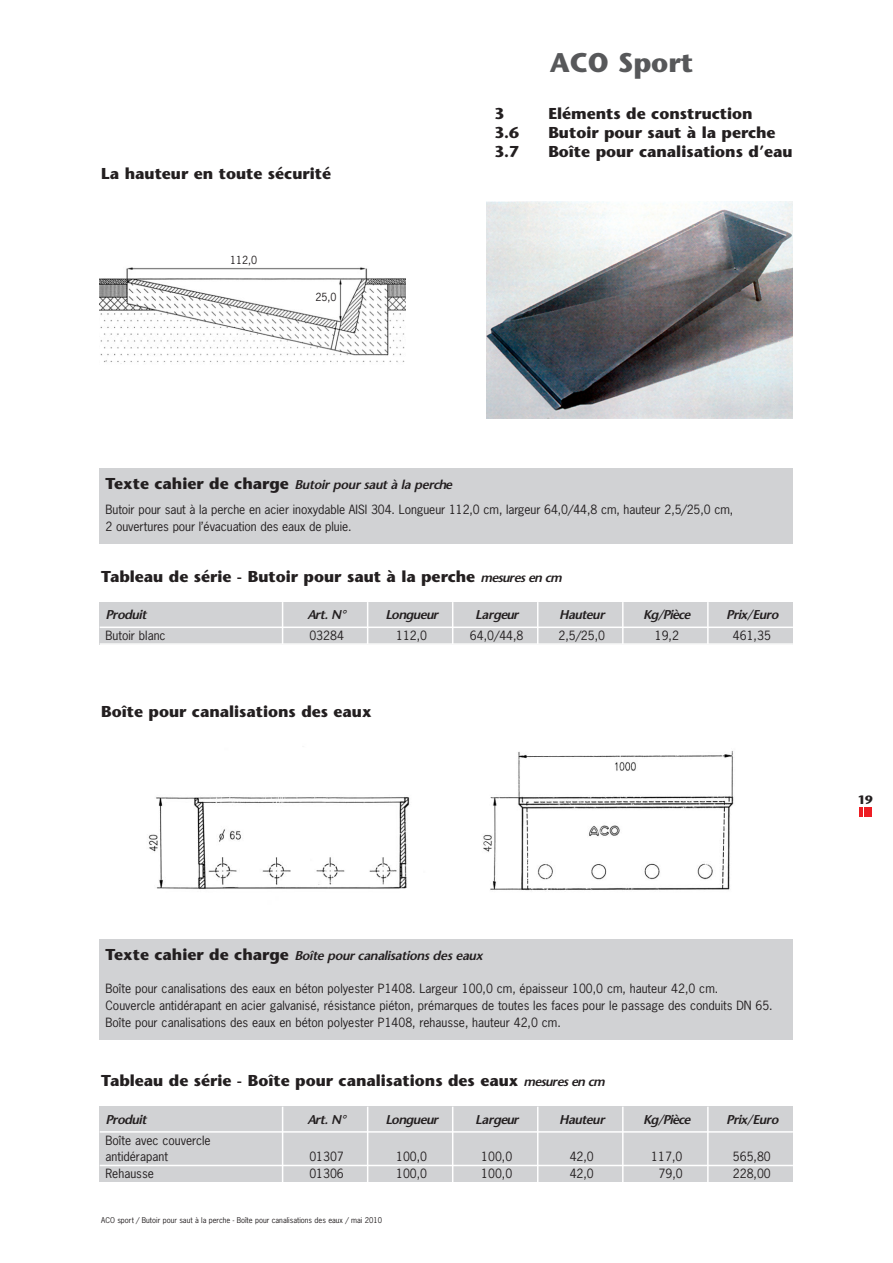
<style>
.page{position:relative;width:893px;height:1263px;background:#fff}
.page>*{position:absolute;margin:0;border:0;box-sizing:border-box;transform-origin:0 0}
.t1{font:700 27px "Stone Sans";color:#57585a}
.t2{font:700 15.75px "Stone Sans";color:#231f20}
.t3{font:italic 600 12.75px "Stone Sans";color:#231f20}
.t4{font:12px/16.8px "News Gothic";color:#231f20}
.t5{font:700 12px "Stone Sans";color:#231f20}
.t6{font:10.5px "News Gothic";color:#231f20}
.t7{font:7.5px "News Gothic";color:#231f20}
.s1{font-weight:700;font-style:normal;font-size:15.75px}
.s2{font-weight:600;font-style:italic;font-size:12.75px}
</style>
<div class="page">
<img style="left:100px;top:267px;width:306px;height:97px">
<div style="left:100px;top:602px;width:693px;height:42px;background:#d1d2d4"></div>
<hr style="left:707px;top:602px;width:1px;height:42px;background:#fff">
<hr style="left:622px;top:602px;width:1px;height:42px;background:#fff">
<hr style="left:537px;top:602px;width:1px;height:42px;background:#fff">
<hr style="left:452px;top:602px;width:1px;height:42px;background:#fff">
<hr style="left:367px;top:602px;width:1px;height:42px;background:#fff">
<hr style="left:282px;top:602px;width:1px;height:42px;background:#fff">
<hr style="left:100px;top:627px;width:693px;height:1px;background:#fff">
<hr style="left:100px;top:643px;width:693px;height:2px;background:#fff">
<img style="left:487px;top:201px;width:306px;height:217px">
<div style="left:100px;top:468px;width:693px;height:76px;background:#d1d2d4"></div>
<div style="left:100px;top:1107px;width:693px;height:75px;background:#d1d2d4"></div>
<hr style="left:707px;top:1107px;width:1px;height:75px;background:#fff">
<hr style="left:622px;top:1107px;width:1px;height:75px;background:#fff">
<hr style="left:537px;top:1107px;width:1px;height:75px;background:#fff">
<hr style="left:452px;top:1107px;width:1px;height:75px;background:#fff">
<hr style="left:367px;top:1107px;width:1px;height:75px;background:#fff">
<hr style="left:282px;top:1107px;width:1px;height:75px;background:#fff">
<hr style="left:100px;top:1131px;width:693px;height:2px;background:#fff">
<hr style="left:100px;top:1165px;width:693px;height:1px;background:#fff">
<img style="left:148px;top:751px;width:586px;height:140px">
<div style="left:100px;top:939px;width:693px;height:101px;background:#d1d2d4"></div>
<svg style="left:859px;top:808px;width:13px;height:9px"></svg>
<h2 class="t2" style="left:101px;top:164px;width:231px">La hauteur en toute sécurité</h2>
<p class="t6" style="left:230px;top:253px;width:29px">112,0</p>
<p class="t6" style="left:315px;top:290px;width:23px">25,0</p>
<h1 class="t1" style="left:550px;top:46px;width:145px">ACO Sport</h1>
<h2 class="t2" style="left:494px;top:104px;width:11px">3</h2>
<h2 class="t2" style="left:548px;top:104px;width:206px">Eléments de construction</h2>
<h2 class="t2" style="left:494px;top:123px;width:26px">3.6</h2>
<h2 class="t2" style="left:548px;top:123px;width:229px">Butoir pour saut à la perche</h2>
<h2 class="t2" style="left:494px;top:142px;width:26px">3.7</h2>
<h2 class="t2" style="left:548px;top:142px;width:246px">Boîte pour canalisations d’eau</h2>
<p class="t3" style="left:105px;top:477px;width:351px"><span class="s1">Te x t e c a h i e r d e c h a r g e</span> Butoirpoursautàlaperche</p>
<p class="t4" style="left:105px;top:501px;width:629px">Butoir pour saut à la perche en acier inoxydable AISI 304. Longueur 112,0 cm, largeur 64,0/44,8 cm, hauteur 2,5/25,0 cm,<br>2 ouvertures pour l’évacuation des eaux de pluie.</p>
<h2 class="t2" style="left:101px;top:566px;width:465px">Tableau de série - Butoir pour saut à la perche <span class="s2">mesuresencm</span></h2>
<p class="t3" style="left:105px;top:607px;width:46px">Produit</p>
<p class="t3" style="left:307px;top:607px;width:43px">Art.N°</p>
<p class="t3" style="left:385px;top:607px;width:57px">Longueur</p>
<p class="t3" style="left:475px;top:607px;width:48px">Largeur</p>
<p class="t3" style="left:559px;top:607px;width:50px">Hauteur</p>
<p class="t3" style="left:643px;top:607px;width:52px">Kg/Pièce</p>
<p class="t3" style="left:726px;top:607px;width:57px">Prix/Euro</p>
<p class="t4" style="left:105px;top:627px;width:62px">Butoir blanc</p>
<p class="t4" style="left:309px;top:627px;width:36px">03284</p>
<p class="t4" style="left:396px;top:627px;width:33px">112,0</p>
<p class="t4" style="left:470px;top:627px;width:55px">64,0/44,8</p>
<p class="t4" style="left:558px;top:627px;width:48px">2,5/25,0</p>
<p class="t4" style="left:655px;top:627px;width:26px">19,2</p>
<p class="t4" style="left:733px;top:627px;width:40px">461,35</p>
<h2 class="t2" style="left:101px;top:701px;width:272px">Boîte pour canalisations des eaux</h2>
<p class="t3" style="left:105px;top:947px;width:382px"><span class="s1">Te x t e c a h i e r d e c h a r g e</span> Boîtepourcanalisationsdeseaux</p>
<p class="t4" style="left:105px;top:980px;width:669px">Boîte pour canalisations des eaux en béton polyester P1408. Largeur 100,0 cm, épaisseur 100,0 cm, hauteur 42,0 cm.<br>Couvercle antidérapant en acier galvanisé, résistance piéton, prémarques de toutes les faces pour le passage des conduits DN 65.<br>Boîte pour canalisations des eaux en béton polyester P1408, rehausse, hauteur 42,0 cm.</p>
<h2 class="t2" style="left:101px;top:1071px;width:508px">Tableau de série - Boîte pour canalisations des eaux <span class="s2">mesuresencm</span></h2>
<p class="t3" style="left:105px;top:1111px;width:46px">Produit</p>
<p class="t3" style="left:307px;top:1111px;width:43px">Art.N°</p>
<p class="t3" style="left:385px;top:1111px;width:57px">Longueur</p>
<p class="t3" style="left:475px;top:1111px;width:48px">Largeur</p>
<p class="t3" style="left:559px;top:1111px;width:50px">Hauteur</p>
<p class="t3" style="left:643px;top:1111px;width:52px">Kg/Pièce</p>
<p class="t3" style="left:726px;top:1111px;width:57px">Prix/Euro</p>
<p class="t4" style="left:105px;top:1132px;width:107px">Boîte avec couvercle antidérapant</p>
<p class="t4" style="left:309px;top:1148px;width:36px">01307</p>
<p class="t4" style="left:396px;top:1148px;width:33px">100,0</p>
<p class="t4" style="left:481px;top:1148px;width:33px">100,0</p>
<p class="t4" style="left:570px;top:1148px;width:26px">42,0</p>
<p class="t4" style="left:651px;top:1148px;width:33px">117,0</p>
<p class="t4" style="left:733px;top:1148px;width:40px">565,80</p>
<p class="t4" style="left:105px;top:1165px;width:50px">Rehausse</p>
<p class="t4" style="left:309px;top:1165px;width:36px">01306</p>
<p class="t4" style="left:396px;top:1165px;width:33px">100,0</p>
<p class="t4" style="left:481px;top:1165px;width:33px">100,0</p>
<p class="t4" style="left:570px;top:1165px;width:26px">42,0</p>
<p class="t4" style="left:658px;top:1165px;width:26px">79,0</p>
<p class="t4" style="left:733px;top:1165px;width:40px">228,00</p>
<p class="t7" style="left:101px;top:1216px;width:282px">ACO sport / Butoir pour saut à la perche - Boîte pour canalisations des eaux / mai 2010</p>
<p class="t5" style="left:858px;top:793px;width:17px">19</p>
</div>
